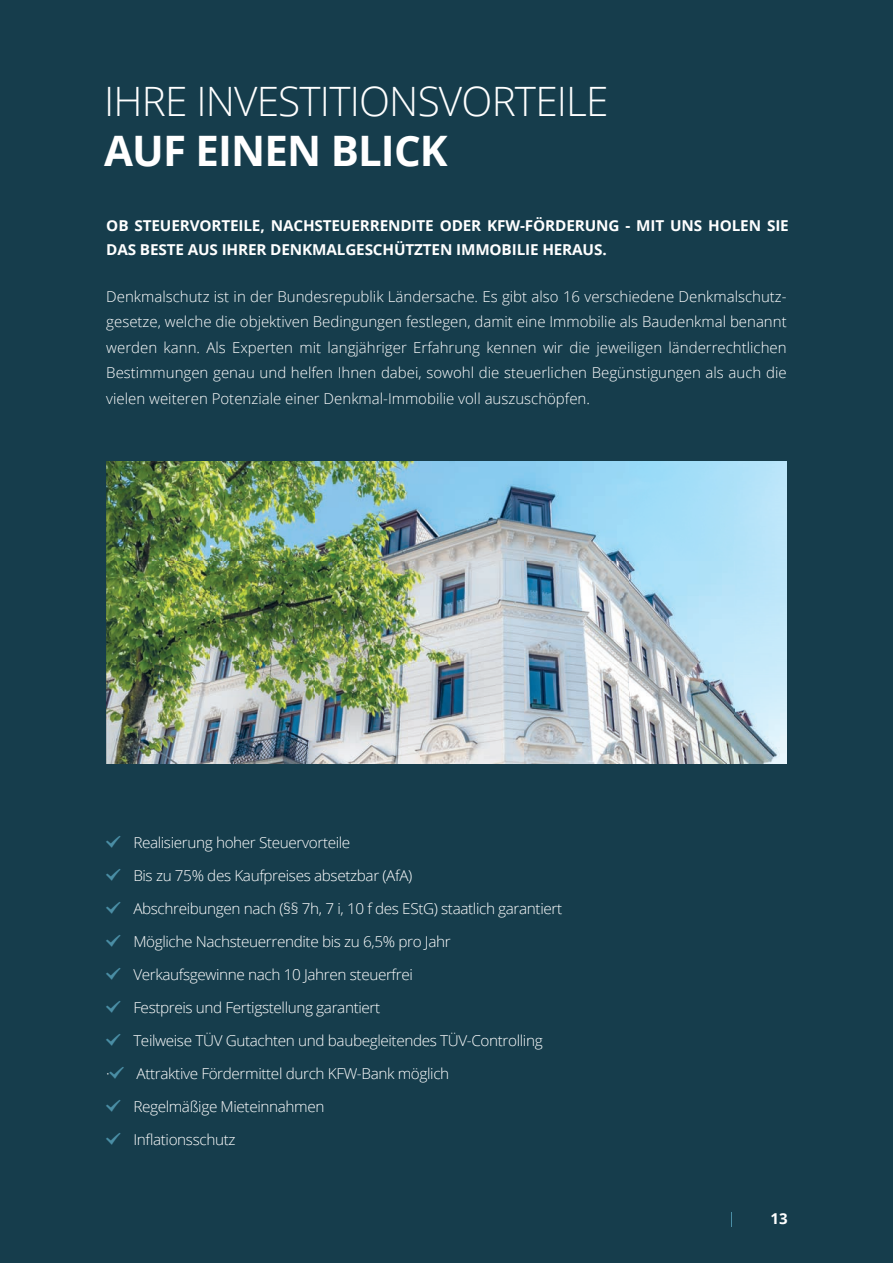
<style>
.page{position:relative;width:893px;height:1263px;background:#163d4c}
.page>*{position:absolute;margin:0;border:0;box-sizing:border-box;transform-origin:0 0}
.t1{font:700 42px "Open Sans";letter-spacing:-.02em;color:#fff}
.t2{font:300 40.5px "Open Sans";letter-spacing:-.02em;color:#fff}
.t3{font:300 15px/25.5px "Open Sans";letter-spacing:-.025em;color:#fff}
.t4{font:700 15px/24px "Open Sans";letter-spacing:-.01em;color:#fff}
</style>
<div class="page">
<svg style="left:731px;top:1212px;width:1px;height:14px"></svg>
<img style="left:106px;top:461px;width:681px;height:302px">
<h2 class="t2" style="left:104px;top:85px;width:506px">IHRE INVESTITIONSVORTEILE</h2>
<h1 class="t1" style="left:104px;top:133px;width:345px">AUF EINEN BLICK</h1>
<p class="t4" style="left:106px;top:214px;width:684px">OB STEUERVORTEILE, NACHSTEUERRENDITE ODER KFW-FÖRDERUNG - MIT UNS HOLEN SIE<br>DAS BESTE AUS IHRER DENKMALGESCHÜTZTEN IMMOBILIE HERAUS.</p>
<p class="t3" style="left:106px;top:283px;width:682px;text-align:justify">Denkmalschutz ist in der Bundesrepublik Ländersache. Es gibt also 16 verschiedene Denkmalschutz&shy;gesetze, welche die objektiven Bedingungen festlegen, damit eine Immobilie als Baudenkmal benannt werden kann. Als Experten mit langjähriger Erfahrung kennen wir die jeweiligen länderrechtlichen Bestimmungen genau und helfen Ihnen dabei, sowohl die steuerlichen Begünstigungen als auch die vielen weiteren Potenziale einer Denkmal-Immobilie voll auszuschöpfen.</p>
<p class="t3" style="left:133px;top:831px;width:219px">Realisierung hoher Steuervorteile</p>
<p class="t3" style="left:133px;top:862px;width:280px">Bis zu 75% des Kaufpreises absetzbar (AfA)</p>
<p class="t3" style="left:133px;top:895px;width:430px">Abschreibungen nach (§§ 7h, 7 i, 10 f des EStG) staatlich garantiert</p>
<p class="t3" style="left:133px;top:928px;width:319px">Mögliche Nachsteuerrendite bis zu 6,5% pro Jahr</p>
<p class="t3" style="left:133px;top:961px;width:281px">Verkaufsgewinne nach 10 Jahren steuerfrei</p>
<p class="t3" style="left:133px;top:996px;width:248px">Festpreis und Fertigstellung garantiert</p>
<p class="t3" style="left:106px;top:1023px;width:438px;line-height:33px;text-indent:27px">Teilweise TÜV Gutachten und baubegleitendes TÜV-Controlling · Attraktive Fördermittel durch KFW-Bank möglich</p>
<p class="t3" style="left:133px;top:1095px;width:193px">Regelmäßige Mieteinnahmen</p>
<p class="t3" style="left:133px;top:1126px;width:104px">Inflationsschutz</p>
<p class="t4" style="left:771px;top:1208px;width:19px">13</p>
</div>
